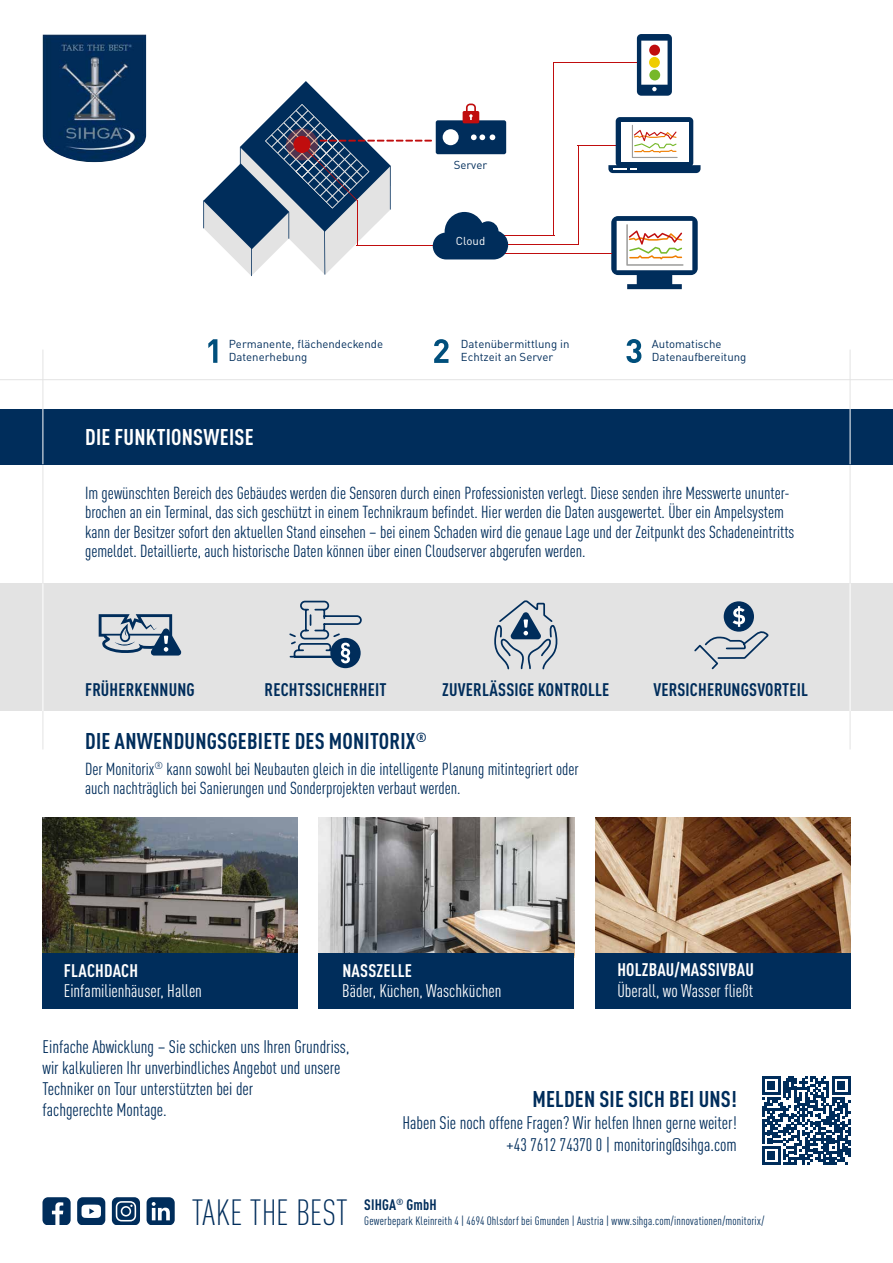
<style>
.page{position:relative;width:893px;height:1263px;background:#fff}
.page>*{position:absolute;margin:0;border:0;box-sizing:border-box;transform-origin:0 0}
.t1{font:300 condensed 36px "DIN Pro";color:#002d5b}
.t2{font:700 condensed 22.5px "DIN Pro";letter-spacing:.01em;color:#002d5b}
.t3{font:700 condensed 22.5px "DIN Pro";letter-spacing:.01em;color:#fff}
.t4{font:condensed 18px/21px "DIN Pro";color:#002d5b}
.t5{font:condensed 18px "DIN Pro";color:#fff}
.t6{font:700 condensed 18px "DIN Pro";letter-spacing:.01em;color:#002d5b}
.t7{font:700 condensed 18px "DIN Pro";letter-spacing:.01em;color:#fff}
.t8{font:condensed 17.25px/19.5px "DIN Pro";color:#002d5b}
.t9{font:700 condensed 15px "DIN Pro";letter-spacing:.015em;color:#002d5b}
.t10{font:condensed 12px "DIN Pro";letter-spacing:.015em;color:#002d5b}
.t11{font:11.4px/13.6px "DIN Pro";color:#002d5b}
.t12{font:11.4px "DIN Pro";color:#fff}
</style>
<div class="page">
<hr style="left:0;top:379px;width:893px;height:1px;background:#e3e3e3">
<hr style="left:850px;top:350px;width:1px;height:399px;background:#e3e3e3">
<img style="left:43px;top:817px;width:255px;height:136px">
<div style="left:43px;top:953px;width:255px;height:56px;background:#002d5b"></div>
<img style="left:319px;top:817px;width:255px;height:136px">
<img style="left:595px;top:817px;width:255px;height:136px">
<hr style="left:43px;top:350px;width:1px;height:399px;background:#e3e3e3">
<img style="left:43px;top:34px;width:103px;height:128px">
<div style="left:0;top:409px;width:893px;height:55px;background:#002d5b"></div>
<hr style="left:43px;top:409px;width:1px;height:55px;background:#fff">
<hr style="left:850px;top:409px;width:1px;height:55px;background:#fff">
<div style="left:0;top:583px;width:893px;height:128px;background:#e3e3e3"></div>
<hr style="left:43px;top:583px;width:1px;height:128px;background:#fff">
<hr style="left:850px;top:583px;width:1px;height:128px;background:#fff">
<div style="left:319px;top:953px;width:255px;height:56px;background:#002d5b"></div>
<div style="left:595px;top:953px;width:255px;height:56px;background:#002d5b"></div>
<svg style="left:99px;top:614px;width:83px;height:41px"></svg>
<div style="left:330px;top:638px;width:31px;height:30px;background:#002d5b;border-radius:50%"></div>
<svg style="left:289px;top:600px;width:73px;height:63px"></svg>
<svg style="left:494px;top:600px;width:64px;height:70px"></svg>
<div style="left:724px;top:601px;width:30px;height:31px;background:#002d5b;border-radius:50%"></div>
<svg style="left:694px;top:606px;width:75px;height:64px"></svg>
<svg style="left:147px;top:1197px;width:28px;height:28px"></svg>
<svg style="left:112px;top:1197px;width:28px;height:28px"></svg>
<svg style="left:77px;top:1197px;width:28px;height:28px"></svg>
<svg style="left:43px;top:1197px;width:28px;height:28px"></svg>
<svg style="left:762px;top:1076px;width:88px;height:89px"></svg>
<svg style="left:637px;top:34px;width:35px;height:62px"></svg>
<hr style="left:488px;top:253px;width:123px;height:1px;background:#c00d0e">
<hr style="left:553px;top:63px;width:84px;height:1px;background:#c00d0e">
<svg style="left:646px;top:42px;width:16px;height:42px"></svg>
<div style="left:649px;top:45px;width:11px;height:11px;background:#c00d0e;border-radius:50%"></div>
<div style="left:649px;top:57px;width:11px;height:11px;background:#efcd00;border-radius:50%"></div>
<div style="left:649px;top:70px;width:11px;height:10px;background:#76b82a;border-radius:50%"></div>
<hr style="left:553px;top:63px;width:1px;height:173px;background:#c00d0e">
<hr style="left:488px;top:244px;width:90px;height:1px;background:#c00d0e">
<hr style="left:488px;top:235px;width:66px;height:1px;background:#c00d0e">
<hr style="left:578px;top:145px;width:1px;height:100px;background:#c00d0e">
<hr style="left:578px;top:145px;width:44px;height:1px;background:#c00d0e">
<div style="left:616px;top:117px;width:77px;height:50px;background:#002d5b;border-radius:4px"></div>
<svg style="left:203px;top:81px;width:305px;height:195px"></svg>
<hr style="left:390px;top:166px;width:1px;height:44px;background:#002d5b">
<svg style="left:608px;top:120px;width:92px;height:53px"></svg>
<svg style="left:611px;top:216px;width:87px;height:73px"></svg>
<svg style="left:208px;top:339px;width:9px;height:24px"></svg>
<svg style="left:434px;top:339px;width:14px;height:24px"></svg>
<svg style="left:626px;top:339px;width:15px;height:24px"></svg>
<p class="t11" style="left:454px;top:156px;width:35px">Server</p>
<p class="t12" style="left:456px;top:232px;width:31px">Cloud</p>
<p class="t11" style="left:229px;top:336px;width:156px">Permanente, flächendeckende<br>Datenerhebung</p>
<p class="t11" style="left:461px;top:336px;width:110px">Datenübermittlung in<br>Echtzeit an Server</p>
<h2 class="t3" style="left:85px;top:420px;width:170px">DIE FUNKTIONSWEISE</h2>
<p class="t11" style="left:652px;top:336px;width:96px">Automatische<br>Datenaufbereitung</p>
<p class="t8" style="left:85px;top:481px;width:711px">Im gewünschten Bereich des Gebäudes werden die Sensoren durch einen Professionisten verlegt. Diese senden ihre Messwerte ununter&shy;brochen an ein Terminal, das sich geschützt in einem Technikraum befindet. Hier werden die Daten ausgewertet. Über ein Ampelsystem kann der Besitzer sofort den aktuellen Stand einsehen – bei einem Schaden wird die genaue Lage und der Zeitpunkt des Schadeneintritts gemeldet. Detaillierte, auch historische Daten können über einen Cloudserver abgerufen werden.</p>
<p class="t6" style="left:85px;top:676px;width:111px">FRÜHERKENNUNG</p>
<p class="t6" style="left:265px;top:676px;width:123px">RECHTSSICHERHEIT</p>
<p class="t6" style="left:442px;top:676px;width:168px">ZUVERLÄSSIGE KONTROLLE</p>
<p class="t6" style="left:653px;top:676px;width:156px">VERSICHERUNGSVORTEIL</p>
<h2 class="t2" style="left:85px;top:724px;width:343px">DIE ANWENDUNGSGEBIETE DES MONITORIX<sup>®</sup></h2>
<p class="t8" style="left:85px;top:758px;width:495px">Der Monitorix<sup>®</sup> kann sowohl bei Neubauten gleich in die intelligente Planung mitintegriert oder auch nachträglich bei Sanierungen und Sonderprojekten verbaut werden.</p>
<p class="t7" style="left:64px;top:957px;width:76px">FLACHDACH</p>
<p class="t7" style="left:342px;top:957px;width:71px">NASSZELLE</p>
<p class="t7" style="left:617px;top:956px;width:138px">HOLZBAU/MASSIVBAU</p>
<p class="t5" style="left:64px;top:978px;width:140px">Einfamilienhäuser, Hallen</p>
<p class="t5" style="left:342px;top:978px;width:161px">Bäder, Küchen, Waschküchen</p>
<p class="t5" style="left:617px;top:978px;width:137px">Überall, wo Wasser fließt</p>
<p class="t4" style="left:43px;top:1034px;width:308px">Einfache Abwicklung – Sie schicken uns Ihren Grundriss, wir kalkulieren Ihr unverbindliches Angebot und unsere Techniker on Tour unterstützten bei der<br>fachgerechte Montage.</p>
<h2 class="t2" style="left:532px;top:1082px;width:206px">MELDEN SIE SICH BEI UNS!</h2>
<p class="t4" style="left:402px;top:1110px;width:336px;line-height:22.5px;text-align:right">Haben Sie noch offene Fragen? Wir helfen Ihnen gerne weiter! +43 7612 74370 0 | monitoring@sihga.com</p>
<h1 class="t1" style="left:192px;top:1186px;width:158px">TAKE THE BEST</h1>
<p class="t9" style="left:364px;top:1193px;width:74px">SIHGA<sup>®</sup> GmbH</p>
<p class="t10" style="left:364px;top:1212px;width:402px">Gewerbepark Kleinreith 4 | 4694 Ohlsdorf bei Gmunden | Austria | www.sihga.com/innovationen/monitorix/</p>
</div>
